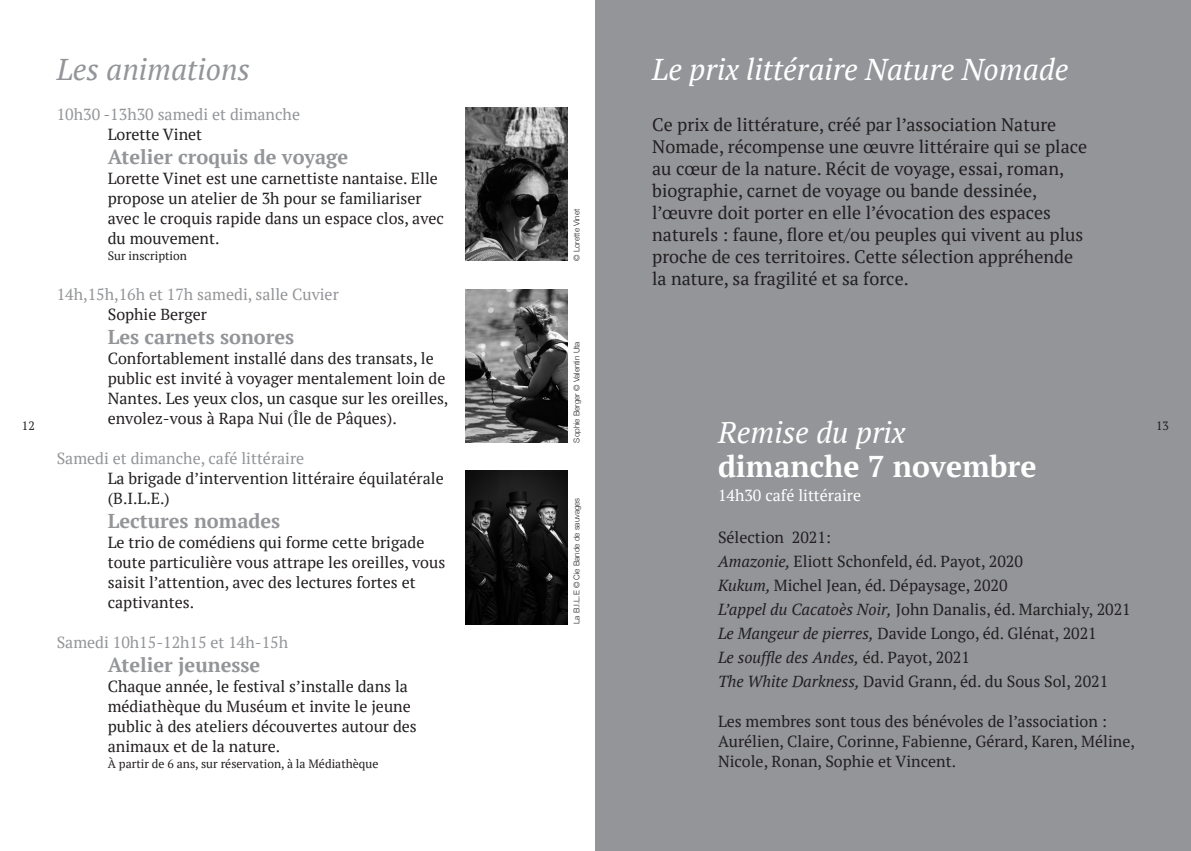
<style>
.page{position:relative;width:1191px;height:851px;background:#fff}
.page>*{position:absolute;margin:0;border:0;box-sizing:border-box;transform-origin:0 0}
.t1{font:italic 30px "PT Serif";color:#fff}
.t2{font:700 30px "PT Serif";color:#fff}
.t3{font:italic 30px "PT Serif";color:#939598}
.t4{font:700 20px "PT Serif";color:#939598}
.t5{font:18px/22px "PT Serif";color:#231f20}
.t6{font:16px/20px "PT Serif";color:#231f20}
.t7{font:16px "PT Serif";color:#939598}
.t8{font:16px "PT Serif";color:#fff}
.t9{font:12px "PT Serif";color:#231f20}
.t10{font:300 8px "Helvetica Neue";color:#231f20}
.s1{font-style:italic}
</style>
<div class="page">
<img style="left:465px;top:108px;width:102px;height:153px">
<img style="left:465px;top:471px;width:102px;height:153px">
<img style="left:465px;top:289px;width:102px;height:153px">
<div style="left:595px;top:0;width:596px;height:850px;background:#939598"></div>
<p class="t9" style="left:22px;top:418px;width:14px">12</p>
<h1 class="t3" style="left:57px;top:50px;width:195px">Les animations</h1>
<p class="t7" style="left:57px;top:104px;width:245px">10h30 -13h30 samedi et dimanche</p>
<p class="t6" style="left:108px;top:124px;width:96px">Lorette Vinet</p>
<p class="t4" style="left:108px;top:144px;width:242px">Atelier croquis de voyage</p>
<p class="t6" style="left:108px;top:168px;width:338px">Lorette Vinet est une carnettiste nantaise. Elle propose un atelier de 3h pour se familiariser avec le croquis rapide dans un espace clos, avec du mouvement.</p>
<p class="t9" style="left:108px;top:248px;width:81px">Sur inscription</p>
<p class="t7" style="left:57px;top:284px;width:284px">14h,15h,16h et 17h samedi, salle Cuvier</p>
<p class="t6" style="left:108px;top:304px;width:101px">Sophie Berger</p>
<p class="t4" style="left:108px;top:324px;width:188px">Les carnets sonores</p>
<p class="t6" style="left:108px;top:348px;width:342px">Confortablement installé dans des transats, le public est invité à voyager mentalement loin de Nantes. Les yeux clos, un casque sur les oreilles, envolez-vous à Rapa Nui (Île de Pâques).</p>
<p class="t7" style="left:57px;top:448px;width:249px">Samedi et dimanche, café littéraire</p>
<p class="t6" style="left:108px;top:468px;width:337px">La brigade d’intervention littéraire équilatérale (B.I.L.E.)</p>
<p class="t4" style="left:108px;top:508px;width:174px">Lectures nomades</p>
<p class="t6" style="left:108px;top:532px;width:339px">Le trio de comédiens qui forme cette brigade toute particulière vous attrape les oreilles, vous saisit l’attention, avec des lectures fortes et captivantes.</p>
<p class="t7" style="left:57px;top:632px;width:233px">Samedi 10h15-12h15 et 14h-15h</p>
<p class="t4" style="left:108px;top:652px;width:154px">Atelier jeunesse</p>
<p class="t6" style="left:108px;top:676px;width:310px">Chaque année, le festival s’installe dans la médiathèque du Muséum et invite le jeune public à des ateliers découvertes autour des animaux et de la nature.</p>
<p class="t9" style="left:108px;top:756px;width:272px">À partir de 6 ans, sur réservation, à la Médiathèque</p>
<p class="t10" style="left:570px;top:261px;width:54px;rotate:-90deg">© Lorette Vinet</p>
<p class="t10" style="left:570px;top:442px;width:102px;rotate:-90deg">Sophie Berger © Valentin Uta</p>
<p class="t10" style="left:570px;top:624px;width:128px;rotate:-90deg">La B.I.L.E © Cie Bande de sauvages</p>
<h1 class="t1" style="left:652px;top:50px;width:418px">Le prix littéraire Nature Nomade</h1>
<p class="t5" style="left:652px;top:113px;width:436px">Ce prix de littérature, créé par l’association Nature Nomade, récompense une œuvre littéraire qui se place au cœur de la nature. Récit de voyage, essai, roman, biographie, carnet de voyage ou bande dessinée, l’œuvre doit porter en elle l’évocation des espaces naturels : faune, flore et/ou peuples qui vivent au plus proche de ces territoires. Cette sélection appréhende la nature, sa fragilité et sa force.</p>
<h1 class="t1" style="left:718px;top:413px;width:189px">Remise du prix</h1>
<h1 class="t2" style="left:718px;top:447px;width:320px">dimanche 7 novembre</h1>
<p class="t8" style="left:718px;top:485px;width:145px">14h30 café littéraire</p>
<p class="t6" style="left:718px;top:525px;width:414px;line-height:24px">Sélection 2021:<br><span class="s1">Amazonie,</span> Eliott Schonfeld, éd. Payot, 2020<br><span class="s1">Kukum,</span> Michel Jean, éd. Dépaysage, 2020<br><span class="s1">L’appel du Cacatoès Noir,</span> John Danalis, éd. Marchialy, 2021<br><span class="s1">Le Mangeur de pierres,</span> Davide Longo, éd. Glénat, 2021<br><span class="s1">Le souffle des Andes,</span> éd. Payot, 2021<br><span class="s1">The White Darkness,</span> David Grann, éd. du Sous Sol, 2021</p>
<p class="t6" style="left:718px;top:711px;width:418px">Les membres sont tous des bénévoles de l’association :<br>Aurélien, Claire, Corinne, Fabienne, Gérard, Karen, Méline,<br>Nicole, Ronan, Sophie et Vincent.</p>
<p class="t9" style="left:1156px;top:418px;width:14px">13</p>
</div>
